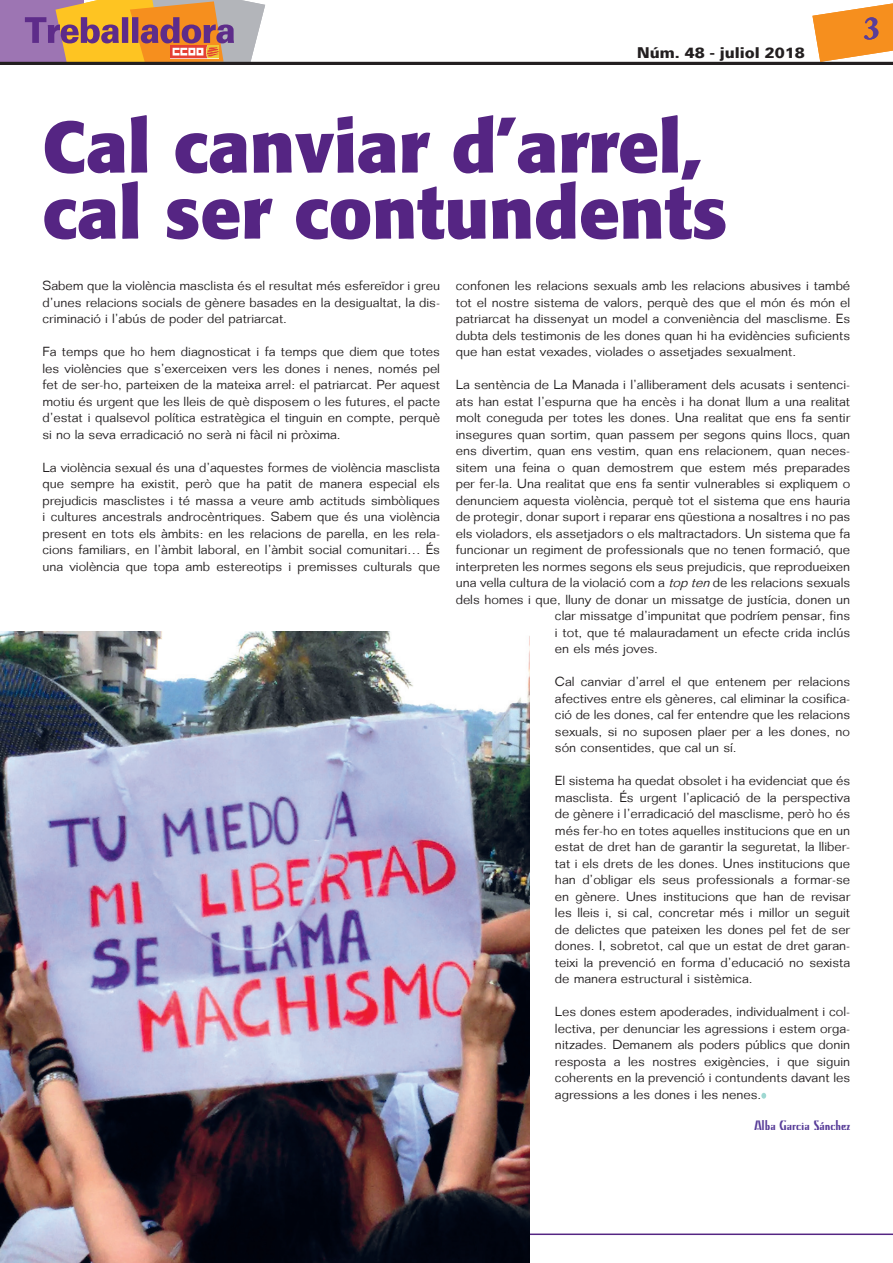
<style>
.page{position:relative;width:893px;height:1263px;background:#fff}
.page>*{position:absolute;margin:0;border:0;box-sizing:border-box;transform-origin:0 0}
.t1{font:700 72px/66px "Formata";color:#552583}
.t2{font:700 31.5px "Adobe Caslon Pro";color:#5b3e99}
.t3{font:900 15px "Univers 75";color:#231f20}
.t4{font:13.5px "Kino";color:#593e99;scale:1.06 1}
.t5{font:300 12.9px/16.5px "Folio";color:#231f20;text-align:justify;scale:1.06 1}
.s1{font-style:italic}
</style>
<div class="page">
<div style="left:0;top:0;width:84px;height:63px;background:#9d75b3"></div>
<svg style="left:25px;top:0;width:240px;height:62px"></svg>
<svg style="left:812px;top:3px;width:81px;height:59px"></svg>
<hr style="left:0;top:62px;width:893px;height:3px;background:#231f20">
<hr style="left:0;top:1233px;width:893px;height:2px;background:#552583">
<svg style="left:761px;top:1093px;width:5px;height:6px"></svg>
<img style="left:0;top:631px;width:529px;height:632px">
<p class="t3" style="left:637px;top:44px;width:169px">Núm. 48 - juliol 2018</p>
<h2 class="t2" style="left:864px;top:10px;width:17px">3</h2>
<h1 class="t1" style="left:43px;top:114px;width:687px">Cal canviar d’arrel, cal ser contundents</h1>
<p class="t5" style="left:43px;top:277px;width:376px">Sabem que la violència masclista és el resultat més esfereïdor i greu d’unes relacions socials de gènere basades en la desigualtat, la dis&shy;criminació i l’abús de poder del patriarcat.</p>
<p class="t5" style="left:43px;top:343px;width:377px">Fa temps que ho hem diagnosticat i fa temps que diem que totes les violències que s’exerceixen vers les dones i nenes, només pel fet de ser-ho, parteixen de la mateixa arrel: el patriarcat. Per aquest motiu és urgent que les lleis de què disposem o les futures, el pacte d’estat i qualsevol política estratègica el tinguin en compte, perquè si no la seva erradicació no serà ni fàcil ni pròxima.</p>
<p class="t5" style="left:43px;top:459px;width:377px">La violència sexual és una d’aquestes formes de violència masclista que sempre ha existit, però que ha patit de manera especial els prejudicis masclistes i té massa a veure amb actituds simbòliques i cultures ancestrals androcèntriques. Sabem que és una violència present en tots els àmbits: en les relacions de parella, en les rela&shy;cions familiars, en l’àmbit laboral, en l’àmbit social comunitari… És una violència que topa amb estereotips i premisses culturals que</p>
<p class="t5" style="left:456px;top:277px;width:374px">confonen les relacions sexuals amb les relacions abusives i també tot el nostre sistema de valors, perquè des que el món és món el patriarcat ha dissenyat un model a conveniència del masclisme. Es dubta dels testimonis de les dones quan hi ha evidències suficients que han estat vexades, violades o assetjades sexualment.</p>
<p class="t5" style="left:456px;top:376px;width:374px">La sentència de La Manada i l’alliberament dels acusats i sentenci-</p>
<p class="t5" style="left:456px;top:393px;width:374px">ats han estat l’espurna que ha encès i ha donat llum a una realitat</p>
<p class="t5" style="left:456px;top:409px;width:374px">molt coneguda per totes les dones. Una realitat que ens fa sentir</p>
<p class="t5" style="left:456px;top:426px;width:374px">insegures quan sortim, quan passem per segons quins llocs, quan</p>
<p class="t5" style="left:456px;top:442px;width:374px">ens divertim, quan ens vestim, quan ens relacionem, quan neces-</p>
<p class="t5" style="left:456px;top:459px;width:374px">sitem una feina o quan demostrem que estem més preparades</p>
<p class="t5" style="left:456px;top:475px;width:374px">per fer-la. Una realitat que ens fa sentir vulnerables si expliquem o</p>
<p class="t5" style="left:456px;top:492px;width:374px">denunciem aquesta violència, perquè tot el sistema que ens hauria</p>
<p class="t5" style="left:456px;top:508px;width:374px">de protegir, donar suport i reparar ens qüestiona a nosaltres i no pas</p>
<p class="t5" style="left:456px;top:525px;width:374px">els violadors, els assetjadors o els maltractadors. Un sistema que fa</p>
<p class="t5" style="left:456px;top:541px;width:374px">funcionar un regiment de professionals que no tenen formació, que</p>
<p class="t5" style="left:456px;top:558px;width:374px">interpreten les normes segons els seus prejudicis, que reprodueixen</p>
<p class="t5" style="left:456px;top:574px;width:374px">una vella cultura de la violació com a <span class="s1">topten</span>de les relacions sexuals</p>
<p class="t5" style="left:456px;top:591px;width:374px">dels homes i que, lluny de donar un missatge de justícia, donen un</p>
<p class="t5" style="left:555px;top:607px;width:280px">clar missatge d’impunitat que podríem pensar, fins</p>
<p class="t5" style="left:555px;top:624px;width:280px">i tot, que té malauradament un efecte crida inclús</p>
<p class="t5" style="left:555px;top:640px;width:99px">en els més joves.</p>
<p class="t5" style="left:555px;top:673px;width:280px">Cal canviar d’arrel el que entenem per relacions afectives entre els gèneres, cal eliminar la cosifica&shy;ció de les dones, cal fer entendre que les relacions sexuals, si no suposen plaer per a les dones, no són consentides, que cal un sí.</p>
<p class="t5" style="left:555px;top:772px;width:280px">El sistema ha quedat obsolet i ha evidenciat que és masclista. És urgent l’aplicació de la perspectiva de gènere i l’erradicació del masclisme, però ho és més fer-ho en totes aquelles institucions que en un estat de dret han de garantir la seguretat, la lliber&shy;tat i els drets de les dones. Unes institucions que han d’obligar els seus professionals a formar-se en gènere. Unes institucions que han de revisar les lleis i, si cal, concretar més i millor un seguit de delictes que pateixen les dones pel fet de ser dones. I, sobretot, cal que un estat de dret garan&shy;teixi la prevenció en forma d’educació no sexista de manera estructural i sistèmica.</p>
<p class="t5" style="left:555px;top:1003px;width:280px">Les dones estem apoderades, individualment i col· lectiva, per denunciar les agressions i estem orga&shy;nitzades. Demanem als poders públics que donin resposta a les nostres exigències, i que siguin coherents en la prevenció i contundents davant les agressions a les dones i les nenes.</p>
<p class="t4" style="left:754px;top:1117px;width:92px">Alba Garcia Sánchez</p>
</div>
